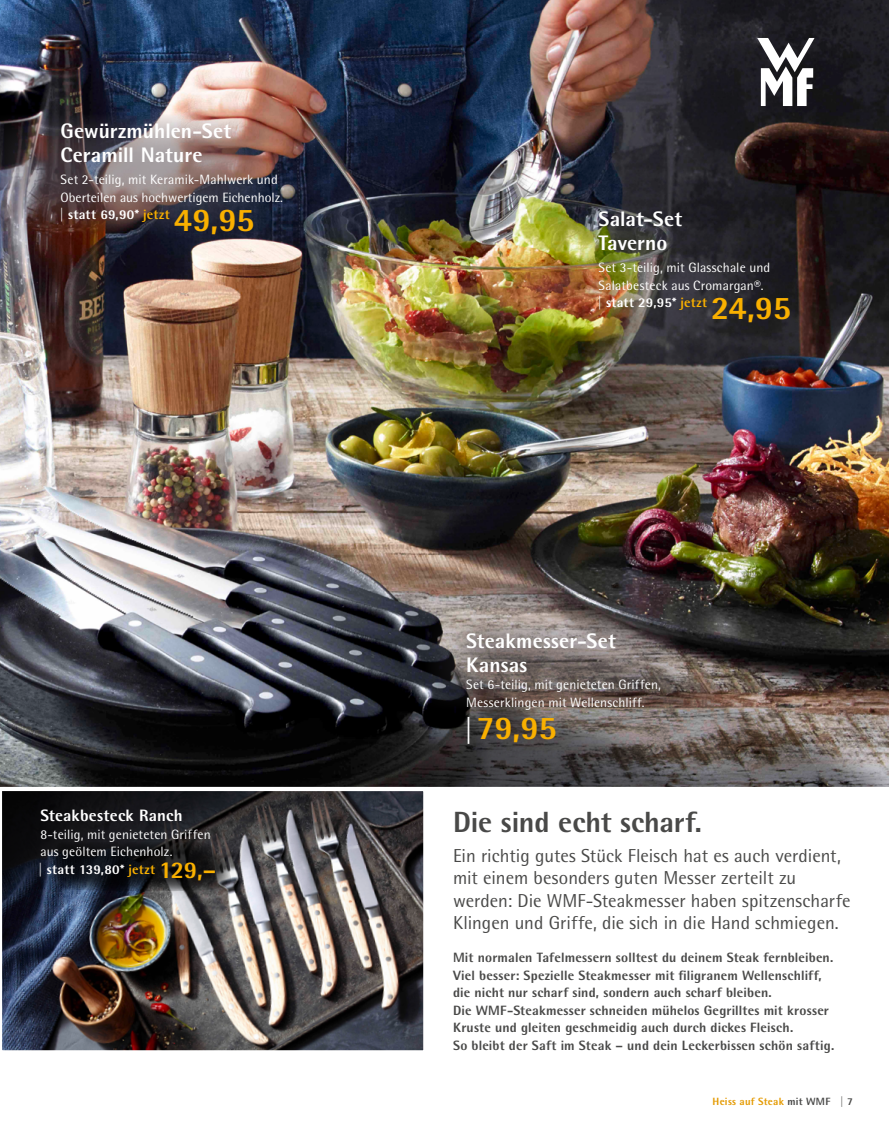
<style>
.page{position:relative;width:889px;height:1123px;background:#fff}
.page>*{position:absolute;margin:0;border:0;box-sizing:border-box;transform-origin:0 0}
.t1{font:700 33px "WMF Rotis";letter-spacing:-.02em;color:#f9b000}
.t2{font:700 29.25px "WMF Rotis";letter-spacing:-.005em;color:#494948}
.t3{font:700 21px/24px "WMF Rotis";letter-spacing:.005em;color:#fff}
.t4{font:18.75px/22.5px "WMF Rotis";color:#494948}
.t5{font:700 16.5px "WMF Rotis";letter-spacing:.015em;color:#fff}
.t6{font:700 13.5px/17.5px "WMF Rotis";letter-spacing:.01em;color:#494948}
.t7{font:13.5px/17.5px "WMF Rotis";letter-spacing:.005em;color:#fff}
.t8{font:700 10.5px "WMF Rotis";letter-spacing:.025em;color:#e49a00}
.s1{font-weight:700}
.s2{font-weight:700;color:#f9b000}
.s3{font-weight:700;font-size:24px;color:#f9b000}
.s4{font-size:26.4px;color:#fff}
.s5{color:#494948}
</style>
<div class="page">
<img style="left:0;top:0;width:889px;height:787px">
<img style="left:3px;top:792px;width:419px;height:257px">
<div style="left:0;top:789px;width:425px;height:263px;border:2px solid #fff"></div>
<img style="left:2px;top:791px;width:418px;height:143px">
<img style="left:0;top:114px;width:266px;height:121px">
<svg style="left:47px;top:841px;width:191px;height:52px;background:#202227"></svg>
<svg style="left:425px;top:613px;width:260px;height:97px;background:#6d6461"></svg>
<svg style="left:757px;top:38px;width:57px;height:68px"></svg>
<h3 class="t3" style="left:61px;top:119px;width:172px">Gewürzmühlen-Set<br>Ceramill Nature</h3>
<p class="t7" style="left:60px;top:171px;width:225px">Set 2-teilig, mit Keramik-Mahlwerk und<br>Oberteilen aus hochwertigem Eichenholz. <span class="s1">| statt 69,90*</span> <span class="s2">jetzt</span></p>
<h1 class="t1" style="left:174px;top:199px;width:82px">49,95</h1>
<h3 class="t3" style="left:598px;top:207px;width:85px">Salat-Set<br>Taverno</h3>
<p class="t7" style="left:597px;top:258px;width:174px">Set 3-teilig, mit Glasschale und<br>Salatbesteck aus Cromargan®. <span class="s1">| statt 29,95*</span> <span class="s2">jetzt</span></p>
<h1 class="t1" style="left:711px;top:287px;width:81px">24,95</h1>
<p class="t5" style="left:40px;top:805px;width:144px">Steakbesteck Ranch</p>
<p class="t7" style="left:38px;top:825px;width:179px">8-teilig, mit genieteten Griffen aus geöltem Eichenholz.<br><span class="s1">| statt 139,80*</span> <span class="s2">jetzt</span> <span class="s3">129,–</span></p>
<h3 class="t3" style="left:466px;top:628px;width:151px">Steakmesser-Set<br>Kansas</h3>
<p class="t7" style="left:466px;top:675px;width:196px">Set 6-teilig, mit genieteten Griffen,<br>Messerklingen mit Wellenschliff.</p>
<h1 class="t1" style="left:463px;top:707px;width:95px"><span class="s4">|</span>79,95</h1>
<h2 class="t2" style="left:453px;top:803px;width:250px">Die sind echt scharf.</h2>
<h3 class="t4" style="left:453px;top:844px;width:399px">Ein richtig gutes Stück Fleisch hat es auch verdient, mit einem besonders guten Messer zerteilt zu werden: Die WMF-Steakmesser haben spitzenscharfe Klingen und Griffe, die sich in die Hand schmiegen.</h3>
<p class="t6" style="left:453px;top:948px;width:383px">Mit normalen Tafelmessern solltest du deinem Steak fernbleiben.<br>Viel besser: Spezielle Steakmesser mit filigranem Wellenschliff, die nicht nur scharf sind, sondern auch scharf bleiben.<br>Die WMF-Steakmesser schneiden mühelos Gegrilltes mit krosser Kruste und gleiten geschmeidig auch durch dickes Fleisch.<br>So bleibt der Saft im Steak – und dein Leckerbissen schön saftig.</p>
<p class="t8" style="left:712px;top:1094px;width:142px">Heiss auf Steak <span class="s5">mit WMF | 7</span></p>
</div>
